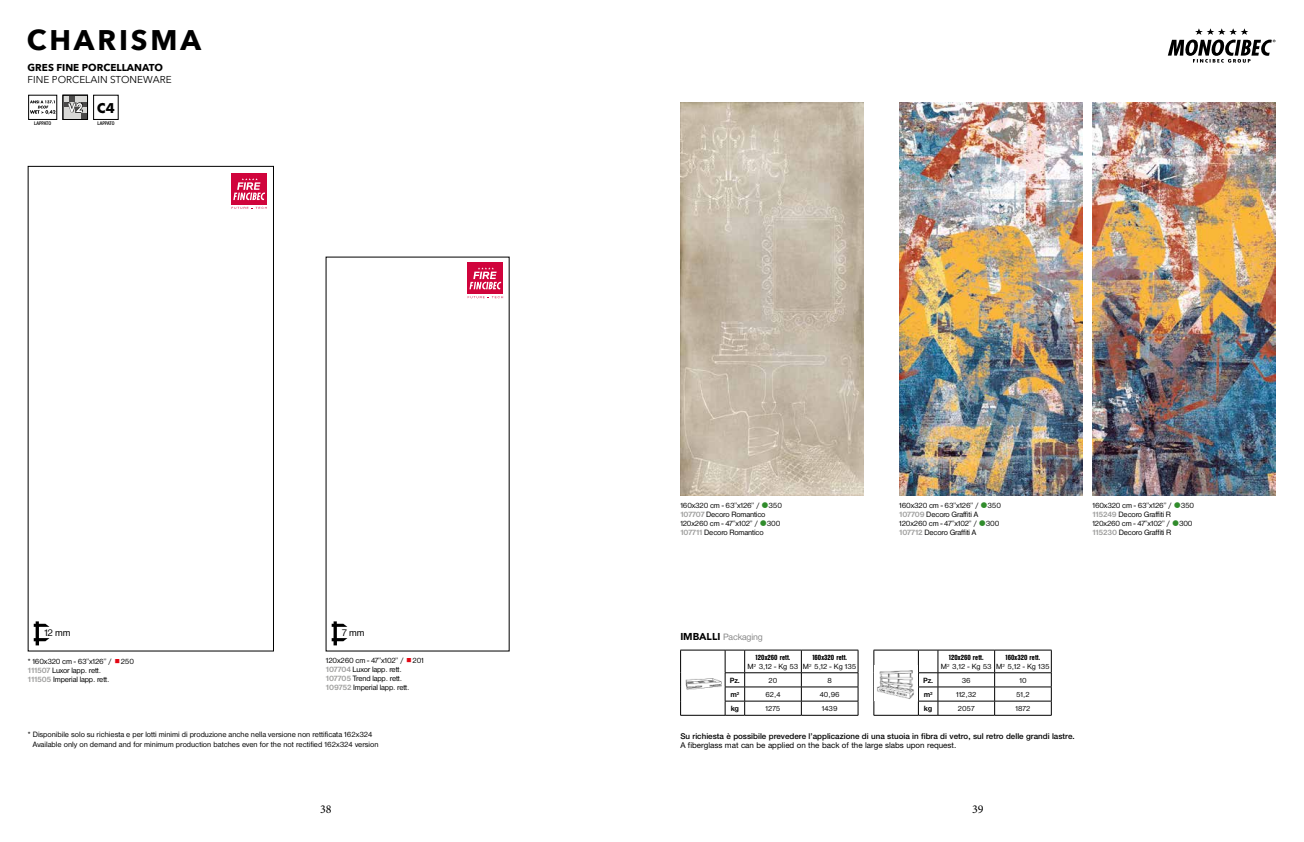
<style>
.page{position:relative;width:1304px;height:842px;background:#fff}
.page>*{position:absolute;margin:0;border:0;box-sizing:border-box;transform-origin:0 0}
.t1{font:700 28.3px "Avenir Next";letter-spacing:.1em;color:#000}
.t2{font:700 13.1px "Futura Std";color:#000}
.t3{font:12px "Minion Pro";color:#000}
.t4{font:700 12px "Century Gothic";color:#fff}
.t5{font:10.2px "Nimbus San D";color:#000}
.t6{font:10px "Avenir Next";color:#000}
.t7{font:700 10px "Avenir Next";color:#000}
.t8{font:9.5px "Nimbus San D";letter-spacing:-.02em;color:#878787}
.t9{font:8px/9px "Nimbus San D";letter-spacing:-.02em;color:#000}
.t10{font:8px/9.6px "Nimbus San D";color:#000}
.t11{font:500 8px "Helvetica Neue LT Std";color:#000}
.t12{font:8px "Helvetica Neue LT Std";color:#000}
.t13{font:7.8px "Nimbus San D";color:#000}
.t14{font:7.8px "Nimbus San D Blac Cond";color:#000}
.t15{font:700 7.8px "Nimbus San D";letter-spacing:-.035em;color:#000}
.t16{font:500 condensed 5px "Helvetica Neue LT Std";letter-spacing:-.015em;color:#000}
.s1{font-weight:700;color:#9d9d9c}
.s2{font-family:"Avenir";font-weight:900;font-size:10px;color:#000}
</style>
<div class="page">
<img style="left:681px;top:102px;width:183px;height:394px">
<img style="left:899px;top:102px;width:183px;height:394px">
<img style="left:1092px;top:102px;width:184px;height:394px">
<div style="left:63px;top:95px;width:25px;height:25px;border:1px solid #000"></div>
<svg style="left:64px;top:96px;width:22px;height:23px"></svg>
<svg style="left:332px;top:621px;width:15px;height:24px"></svg>
<div style="left:468px;top:263px;width:35px;height:31px;background:#d0043c"></div>
<svg style="left:469px;top:267px;width:32px;height:22px"></svg>
<svg style="left:468px;top:296px;width:35px;height:2px"></svg>
<div style="left:28px;top:166px;width:246px;height:485px;border:1px solid #000"></div>
<svg style="left:34px;top:621px;width:15px;height:24px"></svg>
<div style="left:231px;top:173px;width:36px;height:32px;background:#d0043c"></div>
<svg style="left:233px;top:178px;width:32px;height:22px"></svg>
<svg style="left:232px;top:207px;width:35px;height:2px"></svg>
<div style="left:28px;top:95px;width:29px;height:25px;border:1px solid #000"></div>
<svg style="left:30px;top:100px;width:25px;height:14px"></svg>
<div style="left:93px;top:95px;width:25px;height:25px;border:1px solid #000"></div>
<svg style="left:1168px;top:28px;width:108px;height:35px"></svg>
<hr style="left:680px;top:650px;width:45px;height:1px;background:#000">
<svg style="left:680px;top:650px;width:1px;height:65px"></svg>
<hr style="left:680px;top:715px;width:45px;height:1px;background:#000">
<hr style="left:745px;top:650px;width:56px;height:1px;background:#000">
<svg style="left:725px;top:650px;width:20px;height:66px"></svg>
<hr style="left:801px;top:650px;width:57px;height:1px;background:#000">
<hr style="left:745px;top:672px;width:56px;height:1px;background:#000">
<hr style="left:801px;top:672px;width:57px;height:1px;background:#000">
<hr style="left:745px;top:687px;width:56px;height:1px;background:#000">
<hr style="left:801px;top:687px;width:57px;height:1px;background:#000">
<hr style="left:745px;top:701px;width:56px;height:1px;background:#000">
<hr style="left:801px;top:701px;width:57px;height:1px;background:#000">
<svg style="left:801px;top:650px;width:1px;height:65px"></svg>
<svg style="left:858px;top:650px;width:1px;height:65px"></svg>
<hr style="left:745px;top:715px;width:56px;height:1px;background:#000">
<hr style="left:801px;top:715px;width:57px;height:1px;background:#000">
<img style="left:685px;top:678px;width:37px;height:12px">
<hr style="left:874px;top:650px;width:44px;height:1px;background:#000">
<svg style="left:874px;top:650px;width:1px;height:65px"></svg>
<hr style="left:874px;top:715px;width:44px;height:1px;background:#000">
<hr style="left:938px;top:650px;width:57px;height:1px;background:#000">
<svg style="left:918px;top:650px;width:21px;height:66px"></svg>
<hr style="left:995px;top:650px;width:57px;height:1px;background:#000">
<hr style="left:938px;top:672px;width:57px;height:1px;background:#000">
<hr style="left:995px;top:672px;width:57px;height:1px;background:#000">
<hr style="left:938px;top:687px;width:57px;height:1px;background:#000">
<hr style="left:995px;top:687px;width:57px;height:1px;background:#000">
<hr style="left:938px;top:701px;width:57px;height:1px;background:#000">
<hr style="left:995px;top:701px;width:57px;height:1px;background:#000">
<svg style="left:994px;top:650px;width:1px;height:65px"></svg>
<svg style="left:1051px;top:650px;width:1px;height:65px"></svg>
<hr style="left:938px;top:715px;width:57px;height:1px;background:#000">
<hr style="left:995px;top:715px;width:57px;height:1px;background:#000">
<img style="left:877px;top:670px;width:37px;height:29px">
<h1 class="t1" style="left:27px;top:16px;width:176px">CHARISMA</h1>
<p class="t7" style="left:28px;top:59px;width:137px">GRES FINE PORCELLANATO</p>
<p class="t6" style="left:28px;top:71px;width:145px">FINE PORCELAIN STONEWARE</p>
<h3 class="t4" style="left:68px;top:98px;width:17px">V2</h3>
<h2 class="t2" style="left:97px;top:99px;width:19px">C4</h2>
<p class="t16" style="left:98px;top:121px;width:18px">LAPPATO</p>
<p class="t16" style="left:34px;top:121px;width:18px">LAPPATO</p>
<p class="t5" style="left:44px;top:626px;width:28px">12 mm</p>
<p class="t9" style="left:28px;top:656px;width:108px">* 160x320 cm - 63”x126” / 250<br><span class="s1">111507</span> Luxor lapp. rett.<br><span class="s1">111505</span> Imperial lapp. rett.</p>
<p class="t5" style="left:342px;top:626px;width:24px">7 mm</p>
<p class="t9" style="left:326px;top:656px;width:99px">120x260 cm - 47”x102” / 201<br><span class="s1">107704</span> Luxor lapp. rett.<br><span class="s1">107705</span> Trend lapp. rett.<br><span class="s1">109752</span> Imperial lapp. rett.</p>
<p class="t10" style="left:33px;top:729px;width:347px;text-indent:-5px">* Disponibile solo su richiesta e per lotti minimi di produzione anche nella versione non rettificata 162x324<br>Available only on demand and for minimum production batches even for the not rectified 162x324 version</p>
<p class="t9" style="left:680px;top:501px;width:103px">160x320 cm - 63”x126” / 350<br><span class="s1">107707</span> Decoro Romantico<br>120x260 cm - 47”x102” / 300<br><span class="s1">107711</span> Decoro Romantico</p>
<p class="t9" style="left:899px;top:501px;width:103px">160x320 cm - 63”x126” / 350<br><span class="s1">107709</span> Decoro Graffiti A<br>120x260 cm - 47”x102” / 300<br><span class="s1">107712</span> Decoro Graffiti A</p>
<p class="t9" style="left:1092px;top:501px;width:103px">160x320 cm - 63”x126” / 350<br><span class="s1">115249</span> Decoro Graffiti R<br>120x260 cm - 47”x102” / 300<br><span class="s1">115230</span> Decoro Graffiti R</p>
<p class="t8" style="left:680px;top:631px;width:84px"><span class="s2">IMBALLI</span> Packaging</p>
<p class="t14" style="left:756px;top:653px;width:36px">120x260 rett.</p>
<p class="t13" style="left:748px;top:662px;width:52px">M<sup>2</sup> 3,12 - Kg 53</p>
<p class="t14" style="left:812px;top:653px;width:36px">160x320 rett.</p>
<p class="t13" style="left:803px;top:662px;width:55px">M<sup>2</sup> 5,12 - Kg 135</p>
<p class="t14" style="left:949px;top:653px;width:36px">120x260 rett.</p>
<p class="t13" style="left:941px;top:662px;width:52px">M<sup>2</sup> 3,12 - Kg 53</p>
<p class="t14" style="left:1006px;top:653px;width:36px">160x320 rett.</p>
<p class="t13" style="left:996px;top:662px;width:55px">M<sup>2</sup> 5,12 - Kg 135</p>
<p class="t15" style="left:923px;top:676px;width:12px">Pz.</p>
<p class="t13" style="left:962px;top:676px;width:10px">36</p>
<p class="t13" style="left:1019px;top:676px;width:9px">10</p>
<p class="t15" style="left:924px;top:690px;width:10px">m<sup>2</sup></p>
<p class="t13" style="left:956px;top:690px;width:22px">112,32</p>
<p class="t13" style="left:1016px;top:690px;width:15px">51,2</p>
<p class="t15" style="left:924px;top:704px;width:10px">kg</p>
<p class="t13" style="left:958px;top:704px;width:18px">2057</p>
<p class="t13" style="left:1016px;top:704px;width:16px">1872</p>
<p class="t11" style="left:680px;top:731px;width:396px">Su richiesta è possibile prevedere l’applicazione di una stuoia in fibra di vetro, sul retro delle grandi lastre.</p>
<p class="t12" style="left:680px;top:741px;width:277px">A fiberglass mat can be applied on the back of the large slabs upon request.</p>
<p class="t15" style="left:730px;top:676px;width:12px">Pz.</p>
<p class="t13" style="left:769px;top:676px;width:10px">20</p>
<p class="t13" style="left:827px;top:676px;width:6px">8</p>
<p class="t15" style="left:730px;top:690px;width:10px">m<sup>2</sup></p>
<p class="t13" style="left:765px;top:690px;width:17px">62,4</p>
<p class="t13" style="left:820px;top:690px;width:21px">40,96</p>
<p class="t15" style="left:731px;top:704px;width:10px">kg</p>
<p class="t13" style="left:766px;top:704px;width:16px">1275</p>
<p class="t13" style="left:822px;top:704px;width:17px">1439</p>
<h3 class="t3" style="left:320px;top:801px;width:13px">38</h3>
<h3 class="t3" style="left:972px;top:801px;width:13px">39</h3>
</div>
